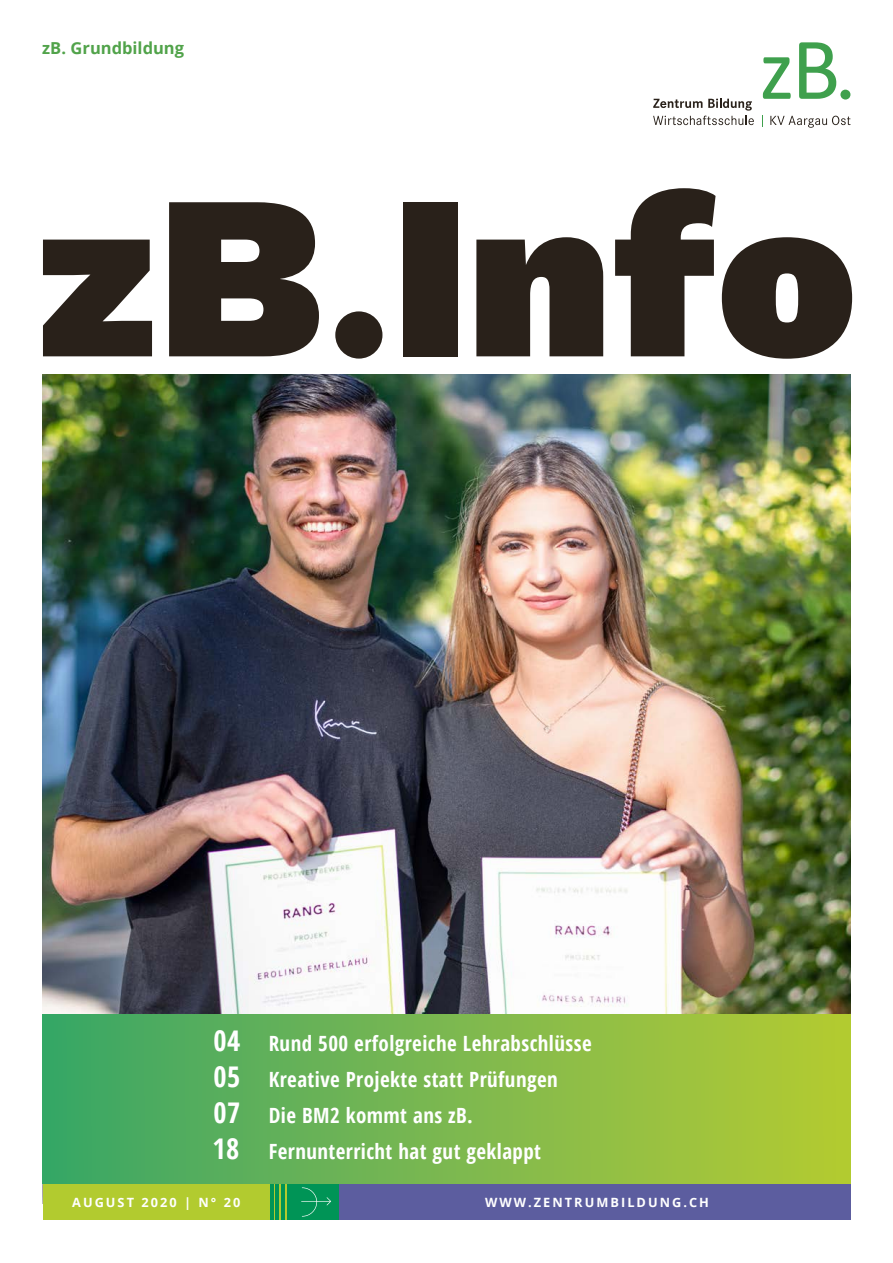
<style>
.page{position:relative;width:893px;height:1263px;background:#fff}
.page>*{position:absolute;margin:0;border:0;box-sizing:border-box;transform-origin:0 0}
.t1{font:900 233.55px "Work Sans";letter-spacing:.01em;color:#29211a}
.t2{font:700 condensed 28.5px "Open Sans";color:#fff}
.t3{font:700 condensed 21px "Open Sans";letter-spacing:.02em;color:#fff}
.t4{font:700 16.5px "Open Sans";color:#51a34a}
.t5{font:700 12.75px "Open Sans";letter-spacing:.16em;color:#fff}
.s1{font-size:28.5px}
</style>
<div class="page">
<div style="left:335px;top:311px;width:47px;height:48px;background:#29211a;border-radius:50%"></div>
<img style="left:43px;top:374px;width:807px;height:641px">
<div style="left:338px;top:1183px;width:512px;height:37px;background:#5c5d9f"></div>
<div style="left:43px;top:1183px;width:274px;height:37px;background:#b2cb2f"></div>
<div style="left:292px;top:1183px;width:46px;height:37px;background:#009456"></div>
<svg style="left:301px;top:1187px;width:30px;height:29px"></svg>
<hr style="left:270px;top:1183px;width:4px;height:37px;background:#009456">
<hr style="left:276px;top:1183px;width:3px;height:37px;background:#009456">
<hr style="left:282px;top:1183px;width:3px;height:37px;background:#009456">
<hr style="left:288px;top:1183px;width:4px;height:37px;background:#009456">
<div style="left:43px;top:1015px;width:807px;height:169px;background:linear-gradient(to right,#3ba668,#b7ca33)"></div>
<svg style="left:762px;top:115px;width:1px;height:12px"></svg>
<svg style="left:770px;top:116px;width:80px;height:12px"></svg>
<svg style="left:653px;top:99px;width:101px;height:26px"></svg>
<svg style="left:763px;top:57px;width:28px;height:42px"></svg>
<svg style="left:799px;top:42px;width:37px;height:57px"></svg>
<div style="left:840px;top:90px;width:10px;height:10px;background:#3fa04d;border-radius:50%"></div>
<p class="t4" style="left:42px;top:36px;width:143px">zB. Grundbildung</p>
<h1 class="t1" style="left:38px;top:143px;width:820px">zB Info</h1>
<p class="t3" style="left:213px;top:1029px;width:380px"><span class="s1">04</span> Rund 500 erfolgreiche Lehrabschlüsse</p>
<h2 class="t2" style="left:213px;top:1057px;width:28px">05</h2>
<p class="t3" style="left:269px;top:1065px;width:291px">Kreative Projekte statt Prüfungen</p>
<h2 class="t2" style="left:213px;top:1093px;width:28px">07</h2>
<p class="t3" style="left:269px;top:1101px;width:206px">Die BM2 kommt ans zB.</p>
<h2 class="t2" style="left:213px;top:1129px;width:28px">18</h2>
<p class="t3" style="left:269px;top:1137px;width:274px">Fernunterricht hat gut geklappt</p>
<p class="t5" style="left:72px;top:1193px;width:170px">AUGUST 2020 | N° 20</p>
<p class="t5" style="left:485px;top:1193px;width:225px">WWW.ZENTRUMBILDUNG.CH</p>
</div>
